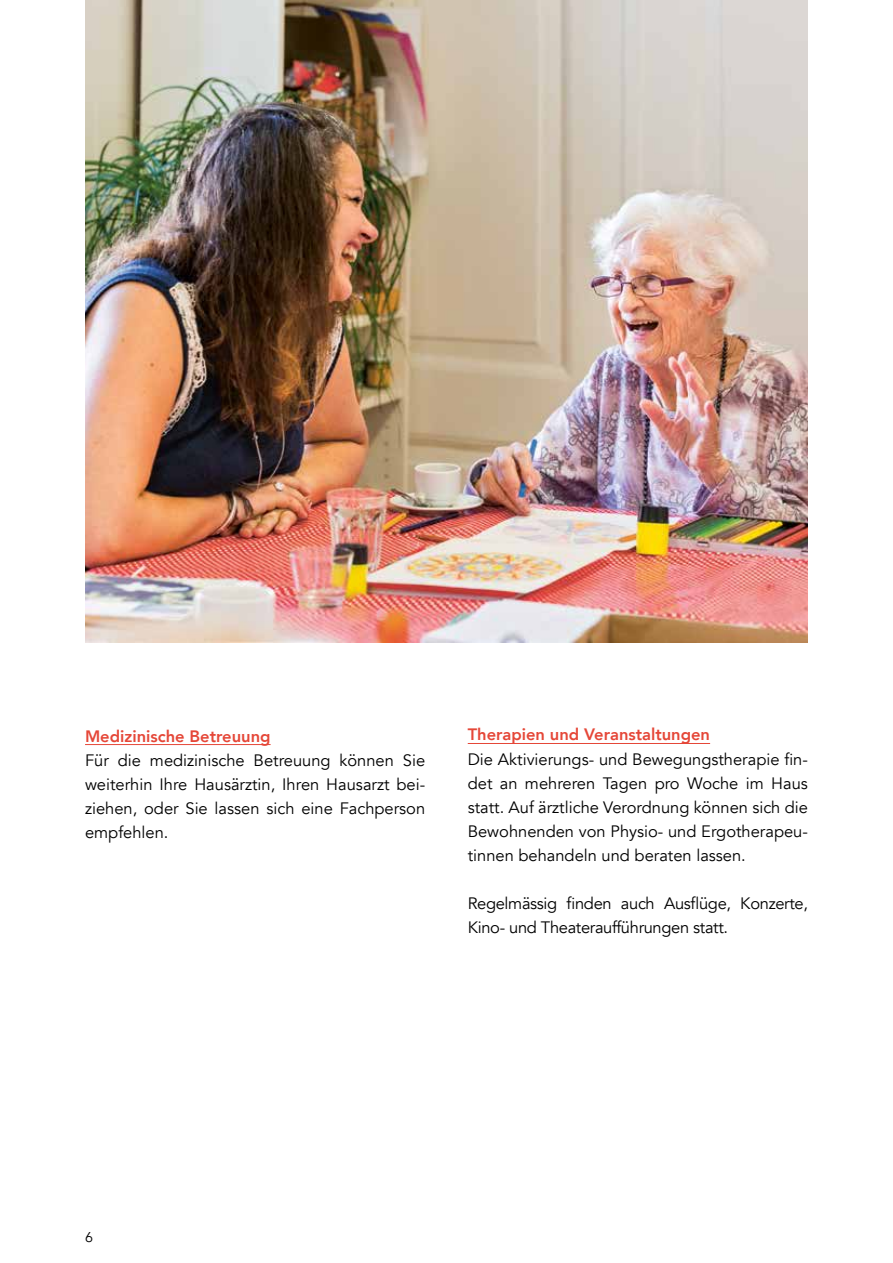
<style>
.page{position:relative;width:893px;height:1263px;background:#fff}
.page>*{position:absolute;margin:0;border:0;box-sizing:border-box;transform-origin:0 0}
.t1{font:16.5px/24px "Avenir";color:#000;text-align:justify}
.t2{font:16.5px/24px "Avenir";letter-spacing:-.02em;color:#000}
.t3{font:800 16.5px "Avenir";color:#e54738}
.t4{font:14.25px "Avenir";color:#000}
</style>
<div class="page">
<img style="left:85px;top:0;width:723px;height:642px">
<hr style="left:85px;top:744px;width:186px;height:1px;background:#e54738">
<hr style="left:468px;top:743px;width:242px;height:1px;background:#e54738">
<p class="t3" style="left:85px;top:723px;width:187px">Medizinische Betreuung</p>
<p class="t1" style="left:85px;top:748px;width:342px">Für die medizinische Betreuung können Sie weiterhin Ihre Hausärztin, Ihren Hausarzt bei&shy;ziehen, oder Sie lassen sich eine Fachperson empfehlen.</p>
<p class="t3" style="left:468px;top:722px;width:244px">Therapien und Veranstaltungen</p>
<p class="t1" style="left:468px;top:747px;width:342px">Die Aktivierungs- und Bewegungstherapie fin&shy;det an mehreren Tagen pro Woche im Haus statt. Auf ärztliche Verordnung können sich die Bewohnenden von Physio- und Ergotherapeu&shy;tinnen behandeln und beraten lassen.</p>
<p class="t2" style="left:468px;top:891px;width:342px">Regelmässig finden auch Ausflüge, Konzerte,<br>Kino- und Theateraufführungen statt.</p>
<p class="t4" style="left:85px;top:1228px;width:9px">6</p>
</div>
